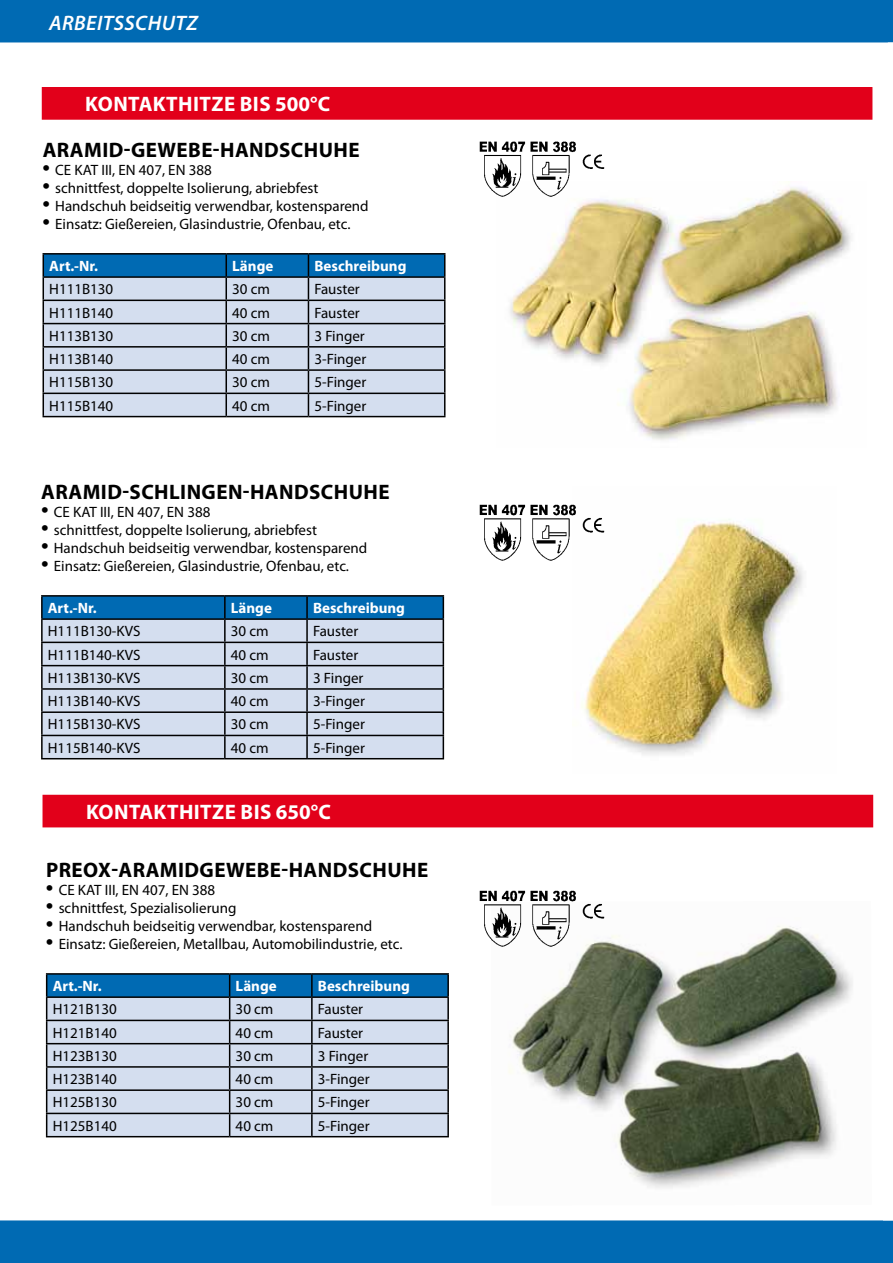
<style>
.page{position:relative;width:893px;height:1263px;background:#fff}
.page>*{position:absolute;margin:0;border:0;box-sizing:border-box;transform-origin:0 0}
.t1{font:700 21px "Myriad Pro";letter-spacing:.02em;color:#000}
.t2{font:700 21px "Myriad Pro";letter-spacing:.02em;color:#fff}
.t3{font:italic 600 21px "Myriad Pro";letter-spacing:.03em;color:#fff}
.t4{font:15px "Myriad Pro";color:#000}
.t5{font:700 15px "Myriad Pro";color:#fff}
.s1{font-size:27px}
</style>
<div class="page">
<div style="left:0;top:0;width:893px;height:42px;background:#006ab3"></div>
<div style="left:0;top:1220px;width:893px;height:43px;background:#006ab3"></div>
<img style="left:508px;top:926px;width:345px;height:262px">
<div style="left:43px;top:88px;width:829px;height:31px;background:#e2001a"></div>
<div style="left:42px;top:87px;width:830px;height:33px;border:2px solid #e2001a"></div>
<hr style="left:43px;top:253px;width:183px;height:2px;background:#000">
<hr style="left:226px;top:253px;width:82px;height:2px;background:#000">
<hr style="left:308px;top:253px;width:137px;height:2px;background:#000">
<svg style="left:43px;top:254px;width:402px;height:162px;background:#a9bfd6"></svg>
<hr style="left:43px;top:416px;width:183px;height:1px;background:#000">
<hr style="left:226px;top:416px;width:82px;height:1px;background:#000">
<hr style="left:308px;top:416px;width:137px;height:1px;background:#000">
<div style="left:43px;top:795px;width:829px;height:32px;background:#e2001a"></div>
<hr style="left:46px;top:973px;width:184px;height:2px;background:#000">
<hr style="left:230px;top:973px;width:82px;height:2px;background:#000">
<hr style="left:312px;top:973px;width:137px;height:2px;background:#000">
<hr style="left:447px;top:975px;width:2px;height:21px;background:#000">
<hr style="left:312px;top:996px;width:137px;height:2px;background:#000">
<hr style="left:447px;top:998px;width:2px;height:22px;background:#000">
<hr style="left:312px;top:1020px;width:137px;height:1px;background:#000">
<hr style="left:447px;top:1021px;width:2px;height:22px;background:#000">
<hr style="left:312px;top:1043px;width:137px;height:1px;background:#000">
<hr style="left:447px;top:1044px;width:2px;height:22px;background:#000">
<hr style="left:312px;top:1066px;width:137px;height:2px;background:#000">
<hr style="left:447px;top:1068px;width:2px;height:21px;background:#000">
<hr style="left:312px;top:1089px;width:137px;height:2px;background:#000">
<hr style="left:447px;top:1091px;width:2px;height:22px;background:#000">
<svg style="left:46px;top:974px;width:402px;height:162px;background:#a9bfd6"></svg>
<hr style="left:312px;top:1113px;width:137px;height:1px;background:#000">
<hr style="left:311px;top:1114px;width:2px;height:22px;background:#000">
<hr style="left:447px;top:1114px;width:2px;height:22px;background:#000">
<hr style="left:46px;top:1136px;width:184px;height:1px;background:#000">
<hr style="left:230px;top:1136px;width:82px;height:1px;background:#000">
<hr style="left:312px;top:1136px;width:137px;height:1px;background:#000">
<hr style="left:41px;top:595px;width:184px;height:2px;background:#000">
<hr style="left:41px;top:597px;width:2px;height:21px;background:#000">
<hr style="left:225px;top:595px;width:82px;height:2px;background:#000">
<hr style="left:307px;top:595px;width:137px;height:2px;background:#000">
<hr style="left:41px;top:618px;width:184px;height:2px;background:#000">
<hr style="left:41px;top:620px;width:2px;height:22px;background:#000">
<hr style="left:41px;top:642px;width:184px;height:1px;background:#000">
<hr style="left:41px;top:643px;width:2px;height:22px;background:#000">
<hr style="left:41px;top:665px;width:184px;height:1px;background:#000">
<hr style="left:41px;top:666px;width:2px;height:22px;background:#000">
<hr style="left:41px;top:688px;width:184px;height:2px;background:#000">
<hr style="left:41px;top:690px;width:2px;height:21px;background:#000">
<hr style="left:41px;top:711px;width:184px;height:2px;background:#000">
<hr style="left:41px;top:713px;width:2px;height:22px;background:#000">
<hr style="left:41px;top:735px;width:184px;height:1px;background:#000">
<hr style="left:41px;top:736px;width:2px;height:22px;background:#000">
<svg style="left:42px;top:596px;width:402px;height:162px;background:#a8bed5"></svg>
<hr style="left:41px;top:758px;width:184px;height:1px;background:#000">
<hr style="left:225px;top:758px;width:82px;height:1px;background:#000">
<hr style="left:307px;top:758px;width:137px;height:1px;background:#000">
<img style="left:581px;top:519px;width:223px;height:236px">
<img style="left:510px;top:187px;width:341px;height:253px">
<img style="left:479px;top:141px;width:129px;height:58px">
<img style="left:479px;top:504px;width:129px;height:59px">
<img style="left:479px;top:890px;width:129px;height:59px">
<h1 class="t3" style="left:49px;top:9px;width:150px">ARBEITSSCHUTZ</h1>
<h1 class="t2" style="left:85px;top:90px;width:15px">KON</h1>
<h1 class="t2" style="left:128px;top:90px;width:202px">TAKTHITZE BIS 500°C</h1>
<h1 class="t1" style="left:43px;top:136px;width:193px">ARAMID-GEWEBE-HAND</h1>
<h1 class="t1" style="left:279px;top:136px;width:82px">SCHUHE</h1>
<p class="t4" style="left:43px;top:161px;width:171px"><span class="s1">•</span> CE KAT III, EN 407, EN 388</p>
<p class="t4" style="left:43px;top:179px;width:277px"><span class="s1">•</span> schnittfest, doppelte Isolierung, abriebfest</p>
<p class="t4" style="left:43px;top:197px;width:328px"><span class="s1">•</span> Handschuh beidseitig verwendbar, kostensparend</p>
<p class="t4" style="left:43px;top:215px;width:309px"><span class="s1">•</span> Einsatz: Gießereien, Glasindustrie, Ofenbau, etc.</p>
<p class="t5" style="left:49px;top:256px;width:50px">ART.-NR.</p>
<p class="t5" style="left:232px;top:256px;width:43px">LÄNGE</p>
<p class="t5" style="left:314px;top:256px;width:94px">BESCHREIBUNG</p>
<p class="t4" style="left:49px;top:280px;width:66px">H111B130</p>
<p class="t4" style="left:232px;top:280px;width:39px">30 cm</p>
<p class="t4" style="left:314px;top:280px;width:47px">Fauster</p>
<p class="t4" style="left:49px;top:303px;width:66px">H111B140</p>
<p class="t4" style="left:232px;top:303px;width:39px">40 cm</p>
<p class="t4" style="left:314px;top:303px;width:47px">Fauster</p>
<p class="t4" style="left:49px;top:327px;width:66px">H113B130</p>
<p class="t4" style="left:232px;top:327px;width:39px">30 cm</p>
<p class="t4" style="left:314px;top:327px;width:52px">3 Finger</p>
<p class="t4" style="left:49px;top:350px;width:66px">H113B140</p>
<p class="t4" style="left:232px;top:350px;width:39px">40 cm</p>
<p class="t4" style="left:314px;top:350px;width:53px">3-Finger</p>
<p class="t4" style="left:49px;top:373px;width:66px">H115B130</p>
<p class="t4" style="left:232px;top:373px;width:39px">30 cm</p>
<p class="t4" style="left:314px;top:373px;width:53px">5-Finger</p>
<p class="t4" style="left:49px;top:396px;width:66px">H115B140</p>
<p class="t4" style="left:232px;top:396px;width:39px">40 cm</p>
<p class="t4" style="left:314px;top:396px;width:53px">5-Finger</p>
<h1 class="t1" style="left:41px;top:478px;width:224px">ARAMID-SCHLINGEN-HAND</h1>
<h1 class="t1" style="left:309px;top:478px;width:82px">SCHUHE</h1>
<p class="t4" style="left:41px;top:503px;width:171px"><span class="s1">•</span> CE KAT III, EN 407, EN 388</p>
<p class="t4" style="left:41px;top:521px;width:277px"><span class="s1">•</span> schnittfest, doppelte Isolierung, abriebfest</p>
<p class="t4" style="left:41px;top:539px;width:328px"><span class="s1">•</span> Handschuh beidseitig verwendbar, kostensparend</p>
<p class="t4" style="left:41px;top:557px;width:309px"><span class="s1">•</span> Einsatz: Gießereien, Glasindustrie, Ofenbau, etc.</p>
<p class="t5" style="left:48px;top:598px;width:50px">ART.-NR.</p>
<p class="t5" style="left:231px;top:598px;width:43px">LÄNGE</p>
<p class="t5" style="left:313px;top:598px;width:94px">BESCHREIBUNG</p>
<p class="t4" style="left:48px;top:622px;width:94px">H111B130-KVS</p>
<p class="t4" style="left:231px;top:622px;width:39px">30 cm</p>
<p class="t4" style="left:313px;top:622px;width:47px">Fauster</p>
<p class="t4" style="left:48px;top:645px;width:94px">H111B140-KVS</p>
<p class="t4" style="left:231px;top:645px;width:39px">40 cm</p>
<p class="t4" style="left:313px;top:645px;width:47px">Fauster</p>
<p class="t4" style="left:48px;top:669px;width:94px">H113B130-KVS</p>
<p class="t4" style="left:231px;top:669px;width:39px">30 cm</p>
<p class="t4" style="left:313px;top:669px;width:52px">3 Finger</p>
<p class="t4" style="left:48px;top:692px;width:94px">H113B140-KVS</p>
<p class="t4" style="left:231px;top:692px;width:39px">40 cm</p>
<p class="t4" style="left:313px;top:692px;width:53px">3-Finger</p>
<p class="t4" style="left:48px;top:715px;width:94px">H115B130-KVS</p>
<p class="t4" style="left:231px;top:715px;width:39px">30 cm</p>
<p class="t4" style="left:313px;top:715px;width:53px">5-Finger</p>
<p class="t4" style="left:48px;top:738px;width:94px">H115B140-KVS</p>
<p class="t4" style="left:231px;top:738px;width:39px">40 cm</p>
<p class="t4" style="left:313px;top:738px;width:53px">5-Finger</p>
<h1 class="t2" style="left:86px;top:798px;width:15px">KON</h1>
<h1 class="t2" style="left:129px;top:798px;width:202px">TAKTHITZE BIS 650°C</h1>
<h1 class="t1" style="left:46px;top:856px;width:258px">PREOX-ARAMIDGEWEBE-HAND</h1>
<h1 class="t1" style="left:348px;top:856px;width:82px">SCHUHE</h1>
<p class="t4" style="left:46px;top:881px;width:171px"><span class="s1">•</span> CE KAT III, EN 407, EN 388</p>
<p class="t4" style="left:46px;top:899px;width:192px"><span class="s1">•</span> schnittfest, Spezialisolierung</p>
<p class="t4" style="left:46px;top:917px;width:328px"><span class="s1">•</span> Handschuh beidseitig verwendbar, kostensparend</p>
<p class="t4" style="left:46px;top:935px;width:358px"><span class="s1">•</span> Einsatz: Gießereien, Metallbau, Automobilindustrie, etc.</p>
<p class="t5" style="left:53px;top:976px;width:50px">ART.-NR.</p>
<p class="t5" style="left:236px;top:976px;width:43px">LÄNGE</p>
<p class="t5" style="left:318px;top:976px;width:94px">BESCHREIBUNG</p>
<p class="t4" style="left:53px;top:1000px;width:66px">H121B130</p>
<p class="t4" style="left:236px;top:1000px;width:39px">30 cm</p>
<p class="t4" style="left:318px;top:1000px;width:47px">Fauster</p>
<p class="t4" style="left:53px;top:1023px;width:66px">H121B140</p>
<p class="t4" style="left:236px;top:1023px;width:39px">40 cm</p>
<p class="t4" style="left:318px;top:1023px;width:47px">Fauster</p>
<p class="t4" style="left:53px;top:1047px;width:66px">H123B130</p>
<p class="t4" style="left:236px;top:1047px;width:39px">30 cm</p>
<p class="t4" style="left:318px;top:1047px;width:52px">3 Finger</p>
<p class="t4" style="left:53px;top:1070px;width:66px">H123B140</p>
<p class="t4" style="left:236px;top:1070px;width:39px">40 cm</p>
<p class="t4" style="left:318px;top:1070px;width:53px">3-Finger</p>
<p class="t4" style="left:53px;top:1093px;width:66px">H125B130</p>
<p class="t4" style="left:236px;top:1093px;width:39px">30 cm</p>
<p class="t4" style="left:318px;top:1093px;width:53px">5-Finger</p>
<p class="t4" style="left:53px;top:1116px;width:66px">H125B140</p>
<p class="t4" style="left:236px;top:1116px;width:39px">40 cm</p>
<p class="t4" style="left:318px;top:1116px;width:53px">5-Finger</p>
</div>
